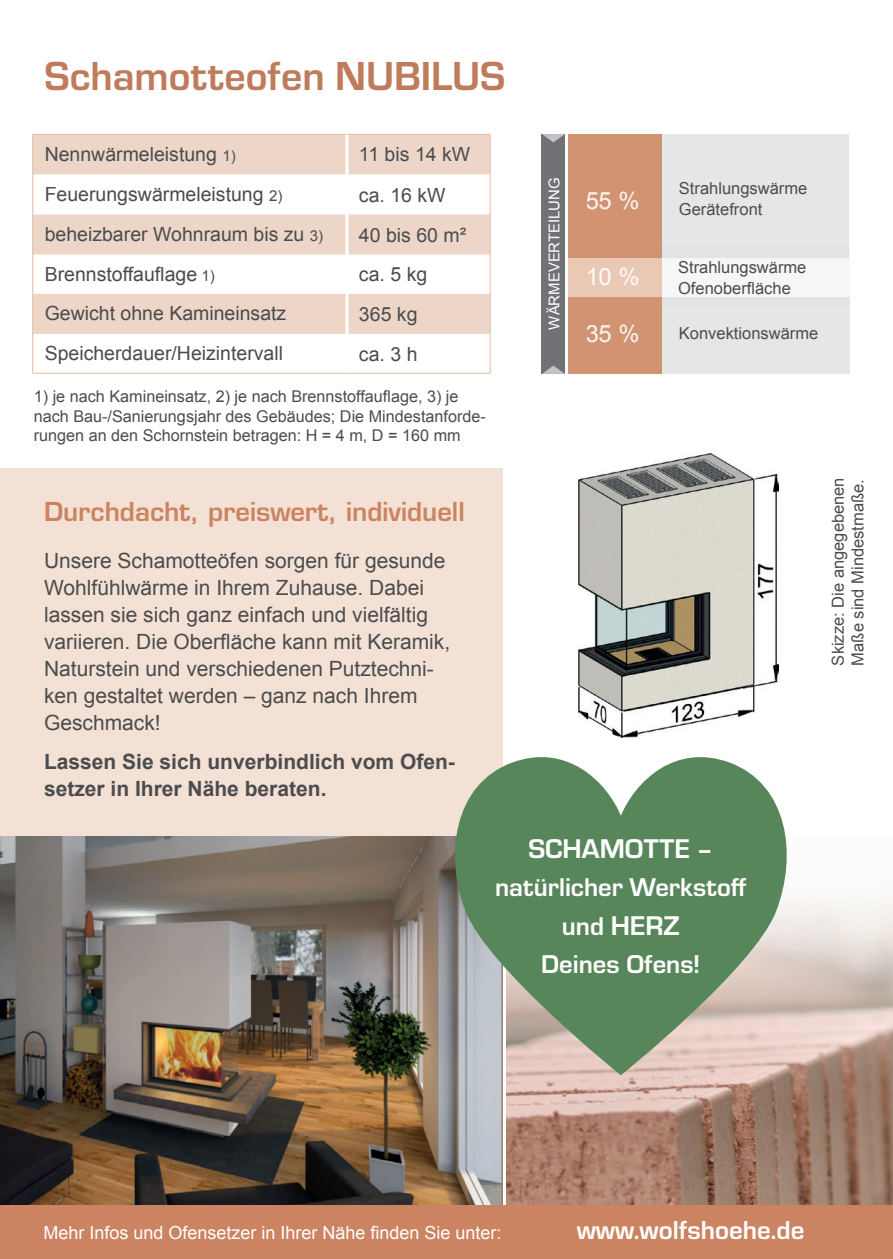
<style>
.page{position:relative;width:893px;height:1259px;background:#fff}
.page>*{position:absolute;margin:0;border:0;box-sizing:border-box;transform-origin:0 0}
.t1{font:700 42px "Eurostile";color:#bf7c5c}
.t2{font:700 28.2px "Eurostile";color:#fff}
.t3{font:700 27px "Eurostile";color:#fff}
.t4{font:700 26.7px "Eurostile";color:#fff}
.t5{font:600 25.5px "Eurostile LT Std";color:#cb8361}
.t6{font:23.7px "Arial";color:#fff}
.t7{font:21px/27px "Arial";color:#4b4c4d}
.t8{font:700 21px/27px "Arial";color:#4b4c4d}
.t9{font:19.5px "Arial";color:#4b4c4d}
.t10{font:18px "Arial";color:#fff}
.t11{font:16.5px/21px "Arial";color:#4b4c4d}
.t12{font:16.2px/19.5px "Arial";color:#4b4c4d}
.t13{font:15px "Arial";color:#fff}
.s1{font-size:15px}
.s2{font-size:26.7px}
</style>
<div class="page">
<div style="left:568px;top:246px;width:94px;height:59px;background:#e9c8b4"></div>
<div style="left:0;top:469px;width:503px;height:368px;background:#f4e1d5"></div>
<img style="left:506px;top:898px;width:387px;height:307px">
<svg style="left:33px;top:135px;width:457px;height:199px;fill:#edd6c8"></svg>
<hr style="left:32px;top:134px;width:315px;height:1px;background:#e3bba3">
<hr style="left:32px;top:135px;width:1px;height:39px;background:#e3bba3">
<hr style="left:347px;top:134px;width:143px;height:1px;background:#e3bba3">
<hr style="left:490px;top:135px;width:1px;height:39px;background:#e3bba3">
<hr style="left:32px;top:174px;width:1px;height:40px;background:#e3bba3">
<hr style="left:490px;top:174px;width:1px;height:40px;background:#e3bba3">
<hr style="left:32px;top:214px;width:1px;height:40px;background:#e3bba3">
<hr style="left:490px;top:214px;width:1px;height:40px;background:#e3bba3">
<hr style="left:32px;top:254px;width:1px;height:40px;background:#e3bba3">
<hr style="left:490px;top:254px;width:1px;height:40px;background:#e3bba3">
<hr style="left:32px;top:294px;width:1px;height:40px;background:#e3bba3">
<hr style="left:490px;top:294px;width:1px;height:40px;background:#e3bba3">
<hr style="left:32px;top:334px;width:1px;height:39px;background:#e3bba3">
<hr style="left:490px;top:334px;width:1px;height:39px;background:#e3bba3">
<hr style="left:32px;top:373px;width:315px;height:1px;background:#e3bba3">
<hr style="left:347px;top:373px;width:143px;height:1px;background:#e3bba3">
<hr style="left:345px;top:135px;width:3px;height:39px;background:#fff">
<hr style="left:345px;top:174px;width:3px;height:40px;background:#fff">
<hr style="left:345px;top:214px;width:3px;height:40px;background:#fff">
<hr style="left:345px;top:254px;width:3px;height:40px;background:#fff">
<hr style="left:345px;top:294px;width:3px;height:40px;background:#fff">
<img style="left:0;top:837px;width:503px;height:368px">
<img style="left:578px;top:454px;width:200px;height:283px">
<svg style="left:444px;top:757px;width:354px;height:318px;background:#839d80"></svg>
<div style="left:0;top:1205px;width:893px;height:54px;background:#cb8361"></div>
<div style="left:568px;top:297px;width:94px;height:77px;background:#d29373"></div>
<div style="left:568px;top:134px;width:94px;height:124px;background:#d29373"></div>
<div style="left:662px;top:134px;width:187px;height:124px;background:#e5e6e6"></div>
<div style="left:662px;top:297px;width:187px;height:77px;background:#e5e6e6"></div>
<div style="left:662px;top:246px;width:187px;height:59px;background:linear-gradient(to right,#f0f1f1,#f0f1f1)"></div>
<div style="left:541px;top:134px;width:24px;height:240px;background:#717275"></div>
<svg style="left:542px;top:134px;width:23px;height:8px"></svg>
<svg style="left:542px;top:366px;width:23px;height:8px"></svg>
<h1 class="t1" style="left:45px;top:46px;width:462px">Schamotteofen NUBILUS</h1>
<p class="t9" style="left:45px;top:141px;width:193px">Nennwärmeleistung <span class="s1">1)</span></p>
<p class="t9" style="left:359px;top:142px;width:113px">11 bis 14 kW</p>
<p class="t9" style="left:45px;top:181px;width:239px">Feuerungswärmeleistung <span class="s1">2)</span></p>
<p class="t9" style="left:359px;top:182px;width:88px">ca. 16 kW</p>
<p class="t9" style="left:45px;top:221px;width:280px">beheizbarer Wohnraum bis zu <span class="s1">3)</span></p>
<p class="t9" style="left:359px;top:222px;width:109px">40 bis 60 m²</p>
<p class="t9" style="left:45px;top:261px;width:172px">Brennstoffauflage <span class="s1">1)</span></p>
<p class="t9" style="left:359px;top:262px;width:70px">ca. 5 kg</p>
<p class="t9" style="left:45px;top:300px;width:243px">Gewicht ohne Kamineinsatz</p>
<p class="t9" style="left:359px;top:301px;width:60px">365 kg</p>
<p class="t9" style="left:45px;top:340px;width:240px">Speicherdauer/Heizintervall</p>
<p class="t9" style="left:359px;top:341px;width:60px">ca. 3 h</p>
<p class="t12" style="left:34px;top:387px;width:454px">1) je nach Kamineinsatz, 2) je nach Brennstoffauflage, 3) je nach Bau-/Sanierungsjahr des Gebäudes; Die Mindestanforde&shy;rungen an den Schornstein betragen: H = 4 m, D = 160 mm</p>
<p class="t5" style="left:44px;top:496px;width:422px">Durchdacht, preiswert, individuell</p>
<p class="t7" style="left:44px;top:547px;width:408px">Unsere Schamotteöfen sorgen für gesunde Wohlfühlwärme in Ihrem Zuhause. Dabei lassen sie sich ganz einfach und vielfältig variieren. Die Oberfläche kann mit Keramik, Naturstein und verschiedenen Putztechni&shy;ken gestaltet werden – ganz nach Ihrem Geschmack!</p>
<p class="t8" style="left:44px;top:749px;width:412px">Lassen Sie sich unverbindlich vom Ofen&shy;setzer in Ihrer Nähe beraten.</p>
<p class="t13" style="left:544px;top:329px;width:153px;rotate:-90deg">WÄRMEVERTEILUNG</p>
<p class="t6" style="left:585px;top:185px;width:56px">55 %</p>
<p class="t11" style="left:679px;top:178px;width:130px">Strahlungswärme<br>Gerätefront</p>
<p class="t6" style="left:585px;top:261px;width:56px">10 %</p>
<p class="t11" style="left:678px;top:257px;width:130px">Strahlungswärme<br>Ofenoberfläche</p>
<p class="t11" style="left:679px;top:323px;width:141px">Konvektionswärme</p>
<p class="t6" style="left:585px;top:318px;width:56px">35 %</p>
<p class="t6" style="left:584px;top:321px;width:56px">45 %</p>
<p class="t11" style="left:828px;top:665px;width:190px;line-height:19.8px;rotate:-90deg">Skizze: Die angegebenen<br>Maße sind Mindestmaße.</p>
<h2 class="t2" style="left:528px;top:829px;width:187px">SCHAMOTTE <span class="s2">–</span></h2>
<p class="t4" style="left:495px;top:868px;width:253px">natürlicher Werkstoff</p>
<h2 class="t2" style="left:562px;top:905px;width:119px"><span class="s2">und</span> HERZ</h2>
<p class="t4" style="left:541px;top:944px;width:161px">Deines Ofens!</p>
<p class="t10" style="left:43px;top:1220px;width:460px">Mehr Infos und Ofensetzer in Ihrer Nähe finden Sie unter:</p>
<p class="t3" style="left:577px;top:1210px;width:229px">www.wolfshoehe.de</p>
</div>
